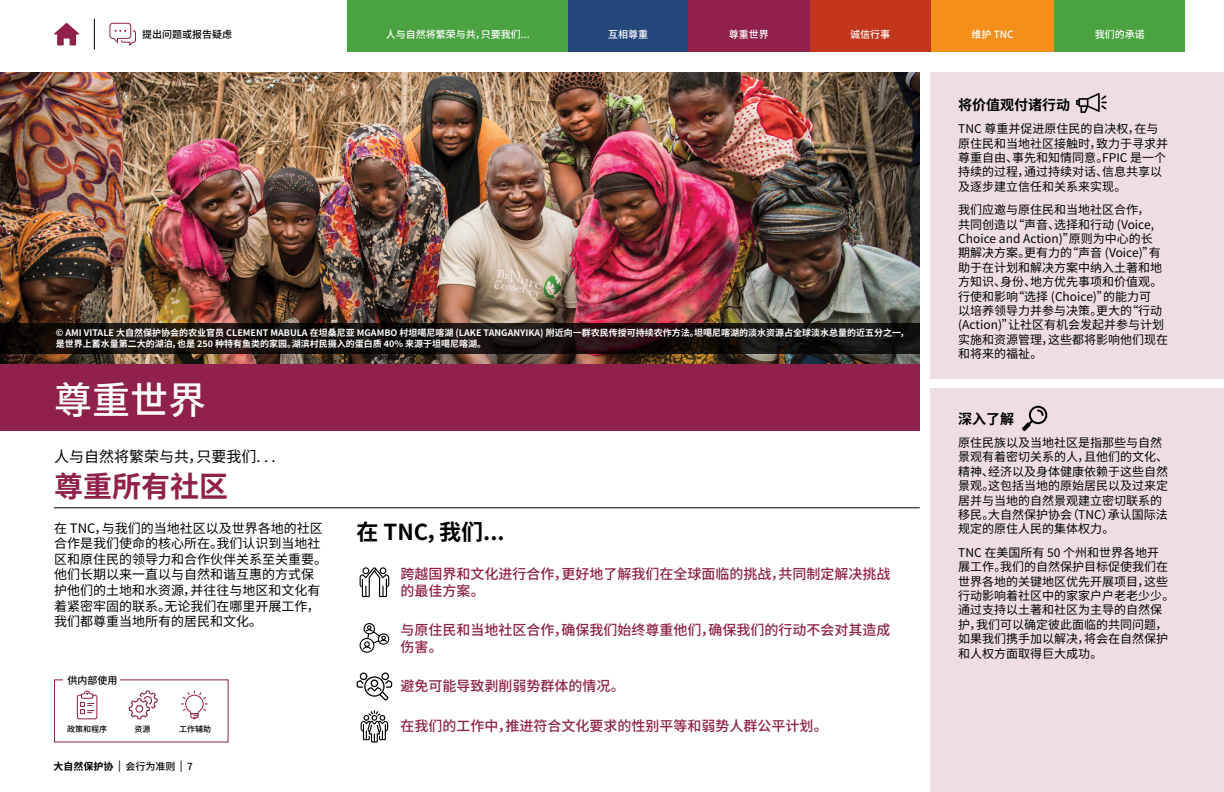
<style>
.page{position:relative;width:1224px;height:792px;background:#fff}
.page>*{position:absolute;margin:0;border:0;box-sizing:border-box;transform-origin:0 0}
.t1{font:500 38px "Source Han Sans CN";color:#fff}
.t2{font:700 29px "Source Han Sans CN";color:#8f214a}
.t3{font:700 22px "Source Han Sans CN";color:#000}
.t4{font:15px "Source Han Sans CN";color:#000}
.t5{font:500 14px/16.8px "Source Han Sans CN";color:#8f214a}
.t6{font:700 14px "Source Han Sans CN";color:#000}
.t7{font:13px/15.6px "Source Han Sans CN";color:#000}
.t8{font:12px/14.4px "Source Han Sans CN";color:#000}
.t9{font:500 10px "Source Han Sans CN";color:#fff}
.t10{font:500 10px "Source Han Sans CN";color:#000}
.t11{font:700 9px/10.8px "Source Han Sans CN";color:#fff}
.t12{font:500 8px "Source Han Sans CN";color:#000}
.s1{font-weight:700}
</style>
<div class="page">
<svg style="left:54px;top:23px;width:25px;height:22px"></svg>
<hr style="left:94px;top:19px;width:1px;height:31px;background:#000">
<hr style="left:54px;top:507px;width:866px;height:1px;background:#000">
<svg style="left:360px;top:567px;width:29px;height:30px"></svg>
<svg style="left:359px;top:623px;width:31px;height:30px"></svg>
<svg style="left:357px;top:673px;width:35px;height:27px"></svg>
<svg style="left:361px;top:710px;width:27px;height:33px"></svg>
<img style="left:0;top:72px;width:920px;height:292px">
<div style="left:0;top:364px;width:920px;height:66px;background:#8f214a"></div>
<svg style="left:0;top:323px;width:920px;height:30px;background:#16100d"></svg>
<div style="left:931px;top:72px;width:293px;height:720px;background:#eedee4"></div>
<div style="left:923px;top:379px;width:301px;height:9px;background:#fff"></div>
<svg style="left:1022px;top:406px;width:25px;height:25px"></svg>
<svg style="left:109px;top:22px;width:27px;height:24px"></svg>
<div style="left:348px;top:0;width:220px;height:51px;background:#4aa340"></div>
<div style="left:568px;top:0;width:120px;height:51px;background:#24477a"></div>
<div style="left:688px;top:0;width:122px;height:51px;background:#8f214a"></div>
<div style="left:810px;top:0;width:121px;height:51px;background:#c4361c"></div>
<div style="left:931px;top:0;width:123px;height:51px;background:#f58f1c"></div>
<div style="left:1054px;top:0;width:131px;height:51px;background:#4aa340"></div>
<svg style="left:77px;top:691px;width:20px;height:28px"></svg>
<svg style="left:181px;top:691px;width:27px;height:28px"></svg>
<svg style="left:129px;top:691px;width:29px;height:28px"></svg>
<svg style="left:1076px;top:93px;width:31px;height:20px"></svg>
<p class="t10" style="left:142px;top:29px;width:91px">提出问题或报告疑虑</p>
<p class="t9" style="left:386px;top:29px;width:145px">人与自然将繁荣与共，只要我们...</p>
<p class="t9" style="left:608px;top:29px;width:41px">互相尊重</p>
<p class="t9" style="left:729px;top:29px;width:41px">尊重世界</p>
<p class="t9" style="left:850px;top:29px;width:41px">诚信行事</p>
<p class="t9" style="left:971px;top:29px;width:44px">维护 TNC</p>
<p class="t9" style="left:1095px;top:29px;width:51px">我们的承诺</p>
<p class="t11" style="left:56px;top:327px;width:855px">© AMI VITALE 大自然保护协会的农业官员 CLEMENT MABULA 在坦桑尼亚 MGAMBO 村坦噶尼喀湖 (LAKE TANGANYIKA) 附近向一群农民传授可持续农作方法。坦噶尼喀湖的淡水资源占全球淡水总量的近五分之一，是世界上蓄水量第二大的湖泊，也是 250 种特有鱼类的家园。湖滨村民摄入的蛋白质 40% 来源于坦噶尼喀湖。</p>
<p class="t1" style="left:54px;top:378px;width:153px">尊重世界</p>
<p class="t4" style="left:54px;top:448px;width:223px">人与自然将繁荣与共，只要我们. . .</p>
<p class="t2" style="left:54px;top:470px;width:175px">尊重所有社区</p>
<p class="t7" style="left:54px;top:520px;width:275px">在 TNC，与我们的当地社区以及世界各地的社区合作是我们使命的核心所在。我们认识到当地社区和原住民的领导力和合作伙伴关系至关重要。他们长期以来一直以与自然和谐互惠的方式保护他们的土地和水资源，并往往与地区和文化有着紧密牢固的联系。无论我们在哪里开展工作，我们都尊重当地所有的居民和文化。</p>
<p class="t3" style="left:357px;top:519px;width:150px">在 TNC，我们...</p>
<p class="t5" style="left:401px;top:566px;width:492px">跨越国界和文化进行合作，更好地了解我们在全球面临的挑战，共同制定解决挑战的最佳方案。</p>
<p class="t5" style="left:401px;top:622px;width:492px">与原住民和当地社区合作，确保我们始终尊重他们，确保我们的行动不会对其造成伤害。</p>
<p class="t5" style="left:401px;top:678px;width:226px">避免可能导致剥削弱势群体的情况。</p>
<p class="t5" style="left:401px;top:717px;width:429px">在我们的工作中，推进符合文化要求的性别平等和弱势人群公平计划。</p>
<p class="t10" style="left:68px;top:674px;width:51px">供内部使用</p>
<p class="t12" style="left:67px;top:724px;width:41px">政策和程序</p>
<p class="t12" style="left:134px;top:724px;width:17px">资源</p>
<p class="t12" style="left:179px;top:724px;width:33px">工作辅助</p>
<p class="t10" style="left:54px;top:761px;width:141px"><span class="s1">大自然保护协</span> | 会行为准则 | 7</p>
<p class="t6" style="left:958px;top:97px;width:113px">将价值观付诸行动</p>
<p class="t8" style="left:958px;top:122px;width:211px">TNC 尊重并促进原住民的自决权，在与原住民和当地社区接触时，致力于寻求并尊重自由、事先和知情同意。FPIC 是一个持续的过程，通过持续对话、信息共享以及逐步建立信任和关系来实现。</p>
<p class="t8" style="left:958px;top:203px;width:211px">我们应邀与原住民和当地社区合作，<br>共同创造以“声音、选择和行动 (Voice,<br>Choice and Action)”原则为中心的长<br>期解决方案。更有力的“声音 (Voice)”有助于在计划和解决方案中纳入土著和地方知识、身份、地方优先事项和价值观。行使和影响“选择 (Choice)”的能力可<br>以培养领导力并参与决策。更大的“行动(Action)”让社区有机会发起并参与计划实施和资源管理，这些都将影响他们现在和将来的福祉。</p>
<p class="t6" style="left:958px;top:411px;width:57px">深入了解</p>
<p class="t8" style="left:958px;top:436px;width:211px">原住民族以及当地社区是指那些与自然景观有着密切关系的人，且他们的文化、精神、经济以及身体健康依赖于这些自然景观。这包括当地的原始居民以及过来定居并与当地的自然景观建立密切联系的移民。大自然保护协会（TNC）承认国际法规定的原住人民的集体权力。</p>
<p class="t8" style="left:958px;top:545px;width:218px">TNC 在美国所有 50 个州和世界各地开<br>展工作。我们的自然保护目标促使我们在世界各地的关键地区优先开展项目，这些行动影响着社区中的家家户户老老少少。通过支持以土著和社区为主导的自然保护，我们可以确定彼此面临的共同问题，如果我们携手加以解决，将会在自然保护和人权方面取得巨大成功。</p>
</div>
